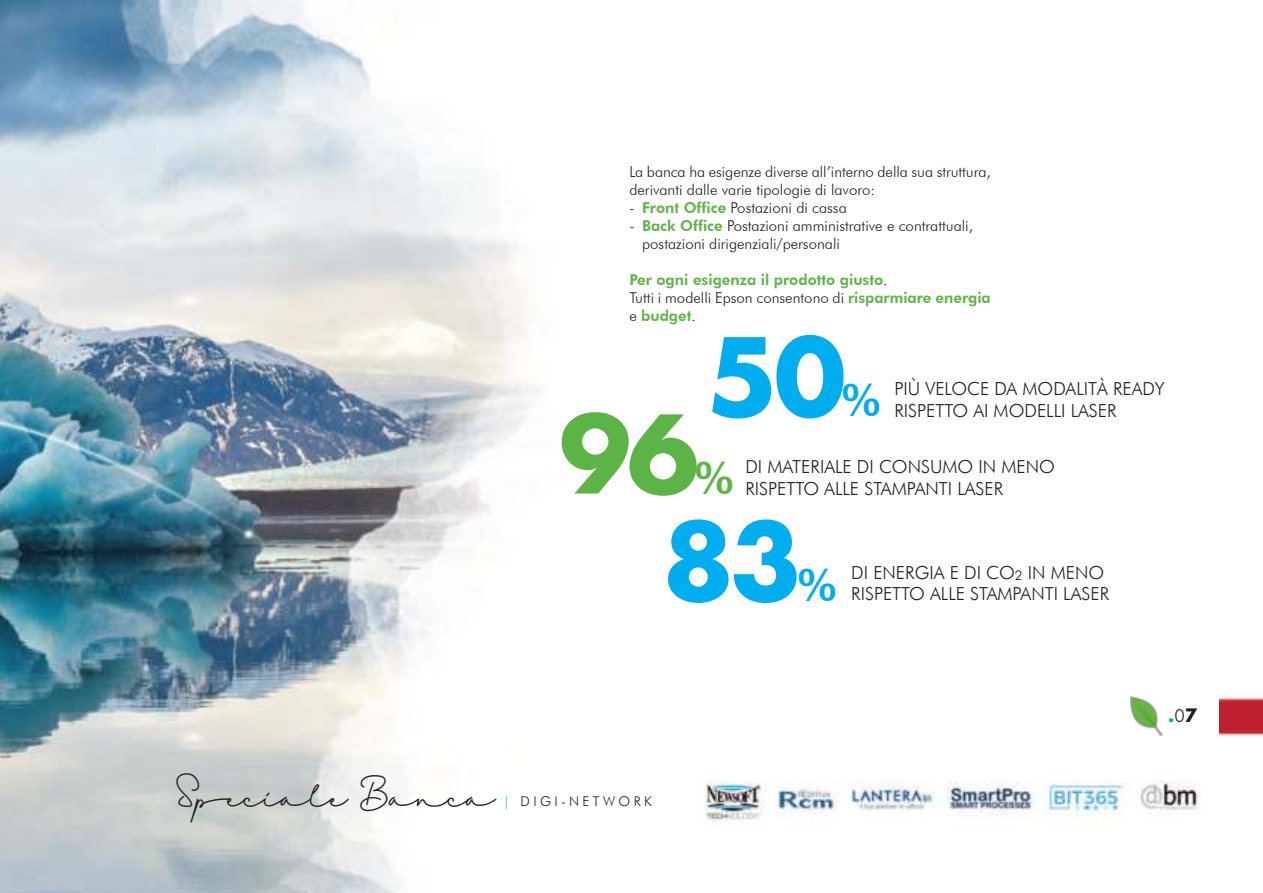
<style>
.page{position:relative;width:1263px;height:893px;background:#fff}
.page>*{position:absolute;margin:0;border:0;box-sizing:border-box;transform-origin:0 0}
.t1{font:700 105px "Futura";color:#00adef}
.t2{font:700 105px "Futura";color:#5db446}
.t3{font:45px "Danila";color:#221f1f}
.t4{font:800 45px "Futura BT";color:#00adef}
.t5{font:800 45px "Futura BT";color:#5db446}
.t6{font:300 18px/21.6px "Futura BT";color:#221f1f}
.t7{font:700 18px "Futura";color:#00aae0}
.t8{font:300 15px/18px "Futura BT";color:#221f1f}
.t9{font:800 15px/18px "Futura BT";color:#5db446}
.t10{font:300 13.5px "Futura BT";letter-spacing:.25em;color:#221f1f}
.s1{font-weight:800;color:#5db446}
.s2{font-weight:300;color:#221f1f}
.s3{color:#00adef}
.s4{font-family:"Futura BT";font-weight:300;color:#221f1f}
.s5{color:#221f1f}
</style>
<div class="page">
<img style="left:1130px;top:697px;width:33px;height:38px">
<img style="left:705px;top:781px;width:496px;height:48px">
<img style="left:0;top:0;width:540px;height:893px">
<img style="left:1220px;top:697px;width:43px;height:40px">
<p class="t8" style="left:629px;top:164px;width:363px">La banca ha esigenze diverse all’interno della sua struttura, derivanti dalle varie tipologie di lavoro:</p>
<p class="t8" style="left:629px;top:200px;width:219px">- <span class="s1">Front Office</span> Postazioni di cassa</p>
<p class="t8" style="left:642px;top:218px;width:332px;text-indent:-13px">- <span class="s1">Back Office</span> Postazioni amministrative e contrattuali, postazioni dirigenziali/personali</p>
<p class="t9" style="left:629px;top:272px;width:363px">Per ogni esigenza il prodotto giusto<span class="s2">.<br>Tutti i modelli Epson consentono di</span> risparmiare energia <span class="s2">e</span> budget<span class="s2">.</span></p>
<h1 class="t1" style="left:707px;top:307px;width:141px">50</h1>
<h2 class="t4" style="left:842px;top:382px;width:40px">%</h2>
<p class="t6" style="left:894px;top:379px;width:272px">PIÙ VELOCE DA MODALITÀ READY<br>RISPETTO AI MODELLI LASER</p>
<h1 class="t2" style="left:559px;top:384px;width:141px">96</h1>
<p class="t6" style="left:745px;top:457px;width:311px">DI MATERIALE DI CONSUMO IN MENO<br>RISPETTO ALLE STAMPANTI LASER</p>
<h2 class="t5" style="left:695px;top:459px;width:40px">%</h2>
<h1 class="t1" style="left:663px;top:491px;width:141px">83</h1>
<h2 class="t4" style="left:798px;top:566px;width:40px">%</h2>
<p class="t6" style="left:851px;top:563px;width:259px">DI ENERGIA E DI CO<sub>2</sub> IN MENO<br>RISPETTO ALLE STAMPANTI LASER</p>
<h2 class="t3" style="left:176px;top:773px;width:321px">Speciale Banca</h2>
<p class="t10" style="left:503px;top:796px;width:150px"><span class="s3">|</span> DIGI-NETWORK</p>
<p class="t7" style="left:1168px;top:703px;width:30px">.<span class="s4">0</span><span class="s5">7</span></p>
</div>
